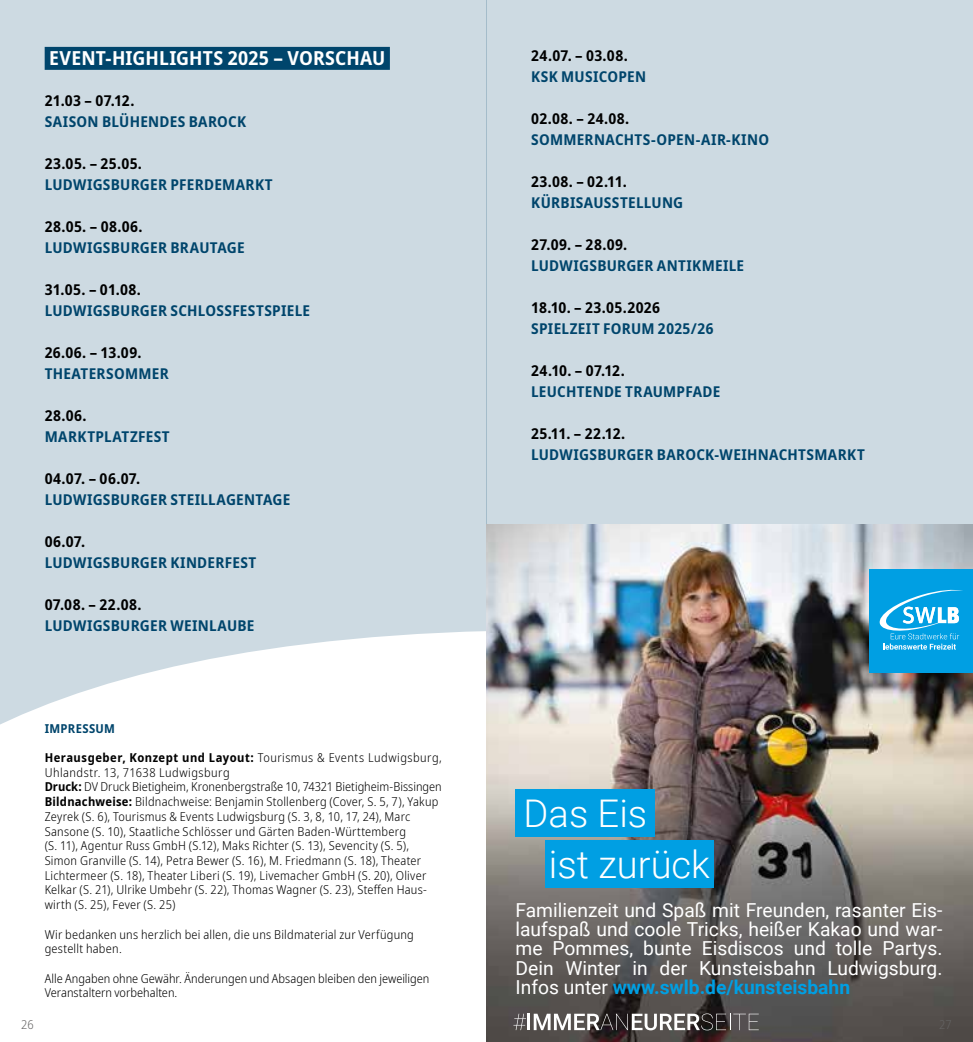
<style>
.page{position:relative;width:973px;height:1042px;background:#fff}
.page>*{position:absolute;margin:0;border:0;box-sizing:border-box;transform-origin:0 0}
.t1{font:300 38.15px/50.8px "Roboto";color:#fff}
.t2{font:19.25px/19.2px "Roboto";color:#fff;text-align:justify}
.t3{font:700 semi-condensed 19.25px "Noto Sans";letter-spacing:.01em;color:#fff}
.t4{font:700 semi-condensed 14.88px "Noto Sans";letter-spacing:.02em;color:#00456c}
.t5{font:700 semi-condensed 14.88px "Noto Sans";letter-spacing:.025em;color:#000}
.t6{font:300 semi-condensed 12.25px/14.7px "Noto Sans";letter-spacing:.015em;color:#000}
.t7{font:700 semi-condensed 12.25px "Noto Sans";letter-spacing:.025em;color:#00456c}
.t8{font:300 semi-condensed 12.25px "Noto Sans";color:#646363}
.s1{font-weight:700}
.s2{font-weight:700;color:#009fe3}
</style>
<div class="page">
<div style="left:0;top:0;width:486px;height:1042px;background:#cddae2"></div>
<svg style="left:0;top:631px;width:486px;height:411px;background:#fbfcfc"></svg>
<div style="left:486px;top:0;width:486px;height:1042px;background:#cddae2"></div>
<div style="left:45px;top:47px;width:345px;height:23px;background:#00456c"></div>
<img style="left:486px;top:524px;width:486px;height:518px">
<div style="left:868px;top:569px;width:104px;height:103px;background:#009fe3"></div>
<svg style="left:879px;top:589px;width:84px;height:60px"></svg>
<svg style="left:513px;top:1013px;width:13px;height:17px"></svg>
<hr style="left:527px;top:1013px;width:3px;height:17px;background:#fff">
<svg style="left:533px;top:1013px;width:225px;height:17px;background:#7c7978"></svg>
<div style="left:515px;top:789px;width:140px;height:48px;background:#009fe3"></div>
<div style="left:545px;top:840px;width:168px;height:47px;background:#009fe3"></div>
<h2 class="t3" style="left:49px;top:44px;width:338px">EVENT-HIGHLIGHTS 2025 – VORSCHAU</h2>
<p class="t5" style="left:45px;top:90px;width:91px">21.03 – 07.12.</p>
<p class="t4" style="left:45px;top:111px;width:203px">SAISON BLÜHENDES BAROCK</p>
<p class="t5" style="left:45px;top:153px;width:99px">23.05. – 25.05.</p>
<p class="t4" style="left:45px;top:174px;width:229px">LUDWIGSBURGER PFERDEMARKT</p>
<p class="t5" style="left:45px;top:216px;width:99px">28.05. – 08.06.</p>
<p class="t4" style="left:45px;top:237px;width:201px">LUDWIGSBURGER BRAUTAGE</p>
<p class="t5" style="left:45px;top:279px;width:98px">31.05. – 01.08.</p>
<p class="t4" style="left:45px;top:300px;width:267px">LUDWIGSBURGER SCHLOSSFESTSPIELE</p>
<p class="t5" style="left:45px;top:342px;width:98px">26.06. – 13.09.</p>
<p class="t4" style="left:45px;top:363px;width:126px">THEATERSOMMER</p>
<p class="t5" style="left:45px;top:405px;width:43px">28.06.</p>
<p class="t4" style="left:45px;top:426px;width:126px">MARKTPLATZFEST</p>
<p class="t5" style="left:45px;top:468px;width:97px">04.07. – 06.07.</p>
<p class="t4" style="left:45px;top:489px;width:247px">LUDWIGSBURGER STEILLAGENTAGE</p>
<p class="t5" style="left:45px;top:531px;width:42px">06.07.</p>
<p class="t4" style="left:45px;top:552px;width:213px">LUDWIGSBURGER KINDERFEST</p>
<p class="t5" style="left:45px;top:594px;width:98px">07.08. – 22.08.</p>
<p class="t4" style="left:45px;top:615px;width:211px">LUDWIGSBURGER WEINLAUBE</p>
<p class="t8" style="left:21px;top:1016px;width:14px">26</p>
<p class="t7" style="left:45px;top:719px;width:72px">IMPRESSUM</p>
<p class="t6" style="left:45px;top:750px;width:398px"><span class="s1">Herausgeber, Konzept und Layout:</span> Tourismus &amp; Events Ludwigsburg, Uhlandstr. 13, 71638 Ludwigsburg<br><span class="s1">Druck:</span> DV Druck Bietigheim, Kronenbergstraße 10, 74321 Bietigheim-Bissingen <span class="s1">Bildnachweise:</span> Bildnachweise: Benjamin Stollenberg (Cover, S. 5, 7), Yakup Zeyrek (S. 6), Tourismus &amp; Events Ludwigsburg (S. 3, 8, 10, 17, 24), Marc Sansone (S. 10), Staatliche Schlösser und Gärten Baden-Württemberg<br>(S. 11), Agentur Russ GmbH (S.12), Maks Richter (S. 13), Sevencity (S. 5), Simon Granville (S. 14), Petra Bewer (S. 16), M. Friedmann (S. 18), Theater Lichtermeer (S. 18), Theater Liberi (S. 19), Livemacher GmbH (S. 20), Oliver Kelkar (S. 21), Ulrike Umbehr (S. 22), Thomas Wagner (S. 23), Steffen Haus&shy;wirth (S. 25), Fever (S. 25)</p>
<p class="t6" style="left:45px;top:927px;width:370px">Wir bedanken uns herzlich bei allen, die uns Bildmaterial zur Verfügung gestellt haben.</p>
<p class="t6" style="left:45px;top:971px;width:386px">Alle Angaben ohne Gewähr. Änderungen und Absagen bleiben den jeweiligen<br>Veranstaltern vorbehalten.</p>
<p class="t5" style="left:531px;top:45px;width:98px">24.07. – 03.08.</p>
<p class="t4" style="left:531px;top:66px;width:116px">KSK MUSICOPEN</p>
<p class="t5" style="left:531px;top:108px;width:100px">02.08. – 24.08.</p>
<p class="t4" style="left:531px;top:129px;width:239px">SOMMERNACHTS-OPEN-AIR-KINO</p>
<p class="t5" style="left:531px;top:171px;width:97px">23.08. – 02.11.</p>
<p class="t4" style="left:531px;top:192px;width:153px">KÜRBISAUSSTELLUNG</p>
<p class="t5" style="left:531px;top:234px;width:97px">27.09. – 28.09.</p>
<p class="t4" style="left:531px;top:255px;width:214px">LUDWIGSBURGER ANTIKMEILE</p>
<p class="t5" style="left:531px;top:297px;width:130px">18.10. – 23.05.2026</p>
<p class="t4" style="left:531px;top:318px;width:184px">SPIELZEIT FORUM 2025/26</p>
<p class="t5" style="left:531px;top:360px;width:95px">24.10. – 07.12.</p>
<p class="t4" style="left:531px;top:381px;width:191px">LEUCHTENDE TRAUMPFADE</p>
<p class="t5" style="left:531px;top:423px;width:96px">25.11. – 22.12.</p>
<p class="t4" style="left:531px;top:444px;width:335px">LUDWIGSBURGER BAROCK-WEIHNACHTSMARKT</p>
<h1 class="t1" style="left:549px;top:787px;width:162px;text-indent:-25px">Das Eis<br>ist zurück</h1>
<h2 class="t2" style="left:515px;top:899px;width:428px">Familienzeit und Spaß mit Freunden, rasanter Eis&shy;laufspaß und coole Tricks, heißer Kakao und war&shy;me Pommes, bunte Eisdiscos und tolle Partys.<br>Dein Winter in der Kunsteisbahn Ludwigsburg.<br>Infos unter <span class="s2">www.swlb.de/kunsteisbahn</span></h2>
</div>
